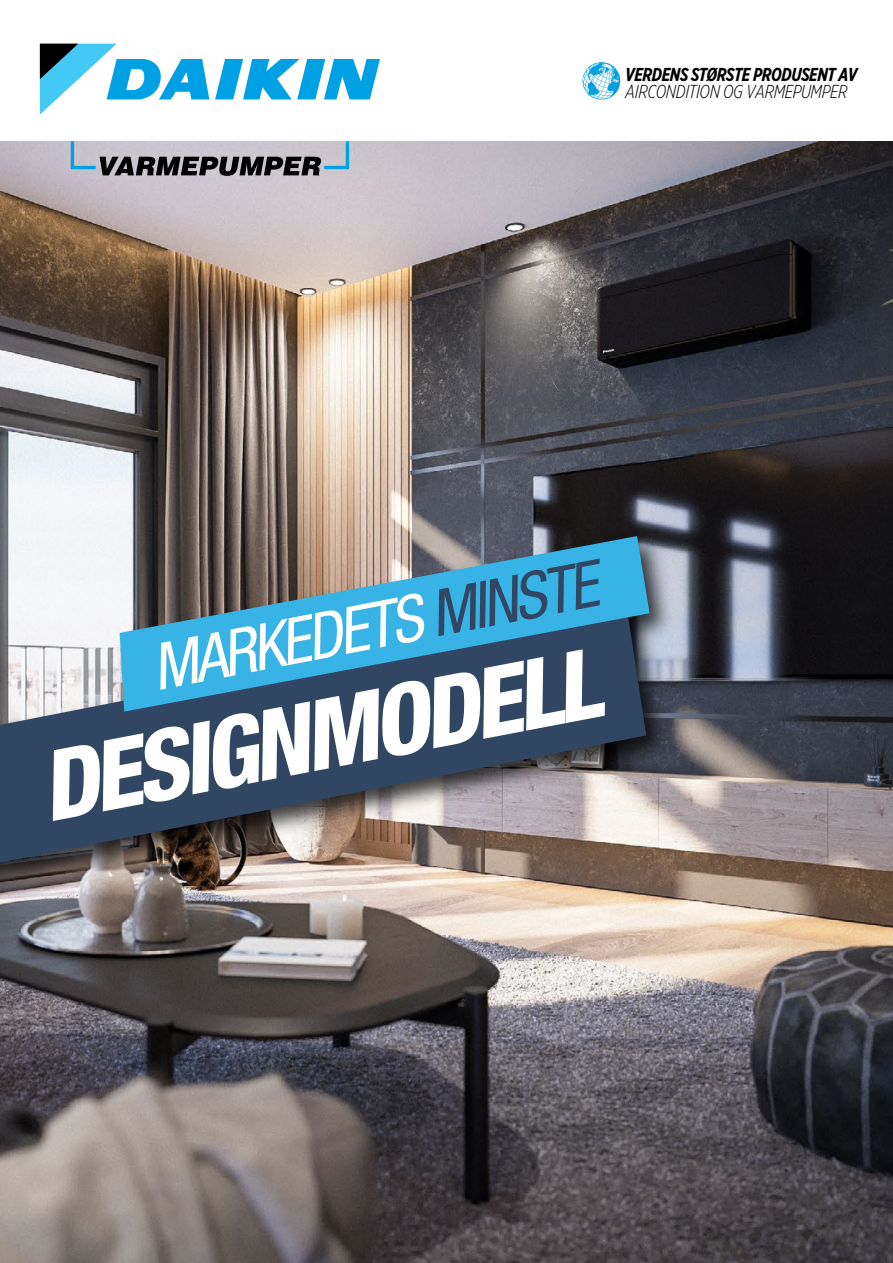
<style>
.page{position:relative;width:893px;height:1263px;background:#fff}
.page>*{position:absolute;margin:0;border:0;box-sizing:border-box;transform-origin:0 0}
.t1{font:italic 800 condensed 97.05px "Helvetica Neue LT Pro";color:#fff}
.t2{font:italic condensed 64.2px "Helvetica Neue LT Pro";color:#fff}
.t3{font:italic 700 18.75px "Gotham X Narrow";letter-spacing:-.02em;color:#000}
.t4{font:italic 300 18.75px "Gotham X Narrow";letter-spacing:-.02em;color:#000}
.s1{color:#314662}
</style>
<div class="page">
<img style="left:0;top:141px;width:893px;height:1122px">
<img style="left:0;top:524px;width:683px;height:390px">
<svg style="left:0;top:602px;width:646px;height:260px;background:#686d7a"></svg>
<svg style="left:120px;top:536px;width:530px;height:176px;background:#48829e"></svg>
<svg style="left:582px;top:62px;width:38px;height:38px"></svg>
<svg style="left:71px;top:141px;width:278px;height:35px;background:#8b8c95"></svg>
<svg style="left:215px;top:59px;width:165px;height:40px"></svg>
<svg style="left:40px;top:44px;width:169px;height:71px"></svg>
<p class="t3" style="left:625px;top:62px;width:234px">VERDENS STØRSTE PRODUSENT AV</p>
<p class="t4" style="left:625px;top:81px;width:224px">AIRCONDITION OG VARMEPUMPER</p>
<h2 class="t2" style="left:145px;top:632px;width:454px;rotate:-11deg">MARKEDETS <span class="s1">MINSTE</span></h2>
<h1 class="t1" style="left:30px;top:730px;width:568px;rotate:-11deg">DESIGNMODELL</h1>
</div>
